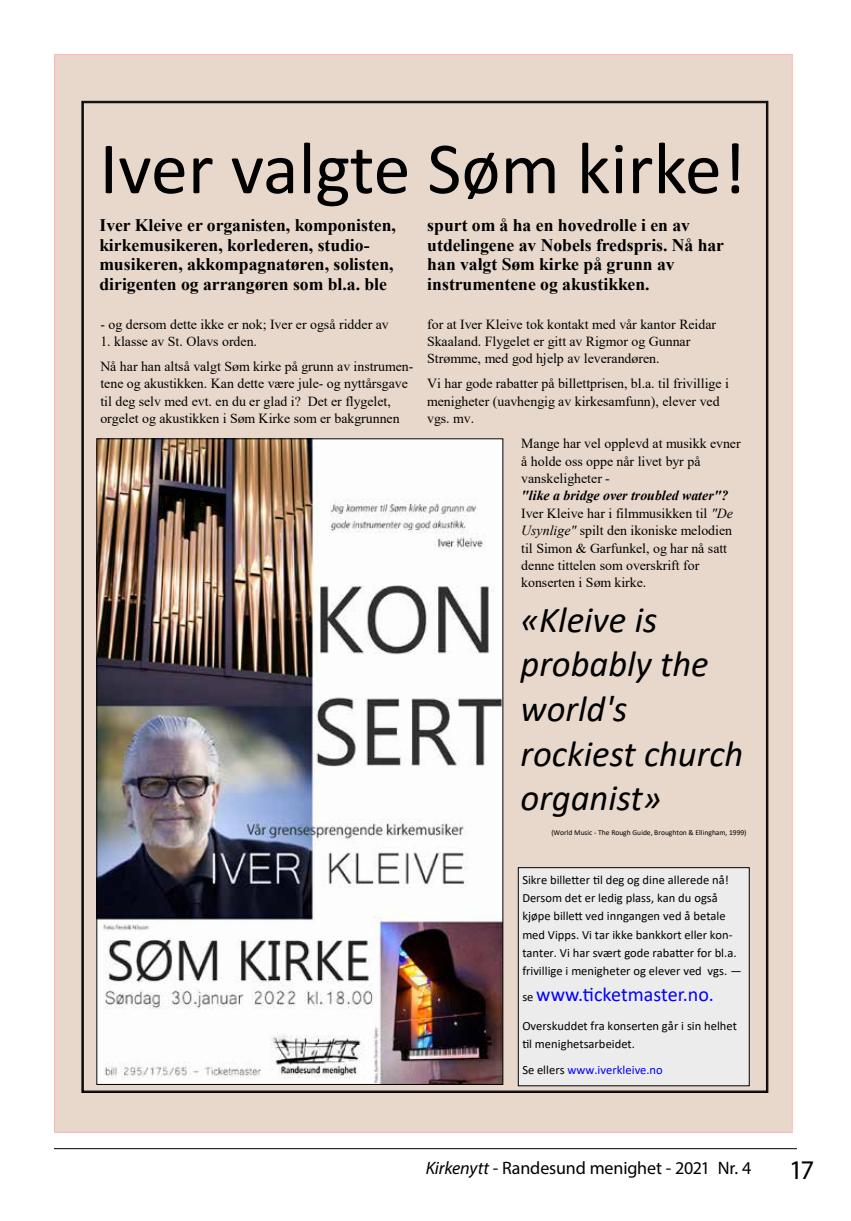
<style>
.page{position:relative;width:851px;height:1221px;background:#fff}
.page>*{position:absolute;margin:0;border:0;box-sizing:border-box;transform-origin:0 0}
.t1{font:74.1px "Calibri";color:#000}
.t2{font:italic 36.6px/44.5px "Calibri";color:#000}
.t3{font:27px "Myriad Pro";color:#000}
.t4{font:20.1px "Calibri";color:#00f}
.t5{font:18px "Myriad Pro";letter-spacing:-.01em;color:#000}
.t6{font:700 17.7px/19.6px "Times New Roman";color:#000}
.t7{font:13.95px "Times New Roman";color:#000}
.t8{font:13.8px/17.4px "Times New Roman";color:#000}
.t9{font:12.6px "Calibri";color:#000}
.t10{font:12.45px/18.3px "Calibri";color:#000}
.t11{font:12.45px "Calibri";color:#00f}
.t12{font:7.5px "Calibri";letter-spacing:-.005em;color:#000}
.s1{font-weight:700;font-style:italic}
.s2{font-style:italic}
.s3{font-size:12.45px;color:#000}
.s4{color:#000}
</style>
<div class="page">
<hr style="left:54px;top:1148px;width:742px;height:1px;background:#000">
<div style="left:55px;top:55px;width:737px;height:1077px;background:#e7d8cb"></div>
<img style="left:81px;top:101px;width:687px;height:991px">
<h1 class="t1" style="left:99px;top:117px;width:648px">Iver valgte Søm kirke!</h1>
<p class="t6" style="left:99px;top:215px;width:298px">Iver Kleive er organisten, komponisten, kirkemusikeren, korlederen, studio&shy;musikeren, akkompagnatøren, solisten, dirigenten og arrangøren som bl.a. ble</p>
<p class="t6" style="left:427px;top:215px;width:298px">spurt om å ha en hovedrolle i en av utdelingene av Nobels fredspris. Nå har han valgt Søm kirke på grunn av instrumentene og akustikken.</p>
<p class="t8" style="left:100px;top:315px;width:290px">- og dersom dette ikke er nok; Iver er også ridder av</p>
<p class="t8" style="left:100px;top:328px;width:314px;line-height:24.9px">1. klasse av St. Olavs orden.<br>Nå har han altså valgt Søm kirke på grunn av instrumen-</p>
<p class="t8" style="left:100px;top:374px;width:309px">tene og akustikken. Kan dette være jule- og nyttårsgave til deg selv med evt. en du er glad i? Det er flygelet, orgelet og akustikken i Søm Kirke som er bakgrunnen</p>
<p class="t8" style="left:427px;top:315px;width:290px">for at Iver Kleive tok kontakt med vår kantor Reidar<br>Skaaland. Flygelet er gitt av Rigmor og Gunnar</p>
<p class="t7" style="left:427px;top:349px;width:234px">Strømme, med god hjelp av leverandøren.</p>
<p class="t8" style="left:427px;top:374px;width:303px">Vi har gode rabatter på billettprisen, bl.a. til frivillige i menigheter (uavhengig av kirkesamfunn), elever ved vgs. mv.</p>
<p class="t8" style="left:521px;top:434px;width:221px">Mange har vel opplevd at musikk evner å holde oss oppe når livet byr på vanskeligheter -</p>
<p class="t8" style="left:521px;top:486px;width:213px"><span class="s1">"like a bridge over troubled water"?<br></span>Iver Kleive har i filmmusikken til <span class="s2">"De<br>Usynlige"</span> spilt den ikoniske melodien</p>
<p class="t7" style="left:521px;top:538px;width:207px">til Simon &amp; Garfunkel, og har nå satt</p>
<p class="t8" style="left:521px;top:556px;width:179px">denne tittelen som overskrift for konserten i Søm kirke.</p>
<h2 class="t2" style="left:520px;top:595px;width:224px">«Kleive is probably the world's rockiest church organist»</h2>
<p class="t12" style="left:551px;top:827px;width:197px">(World Music - The Rough Guide, Broughton &amp; Ellingham, 1999)</p>
<p class="t10" style="left:522px;top:870px;width:212px">Sikre billetter til deg og dine allerede nå!<br>Dersom det er ledig plass, kan du også kjøpe billett ved inngangen ved å betale med Vipps. Vi tar ikke bankkort eller kon-</p>
<p class="t9" style="left:522px;top:943px;width:216px">tanter. Vi har svært gode rabatter for bl.a.</p>
<p class="t10" style="left:522px;top:961px;width:221px">frivillige i menigheter og elever ved vgs. —</p>
<h3 class="t4" style="left:522px;top:980px;width:193px"><span class="s3">se</span> www.ticketmaster.no.</h3>
<p class="t10" style="left:522px;top:1016px;width:216px">Overskuddet fra konserten går i sin helhet til menighetsarbeidet.</p>
<p class="t11" style="left:522px;top:1061px;width:142px"><span class="s4">Se ellers</span> www.iverkleive.no</p>
<h3 class="t5" style="left:425px;top:1156px;width:327px"><span class="s2">Kirkenytt</span> - Randesund menighet - 2021 Nr. 4</h3>
<h3 class="t3" style="left:789px;top:1152px;width:27px">17</h3>
</div>
